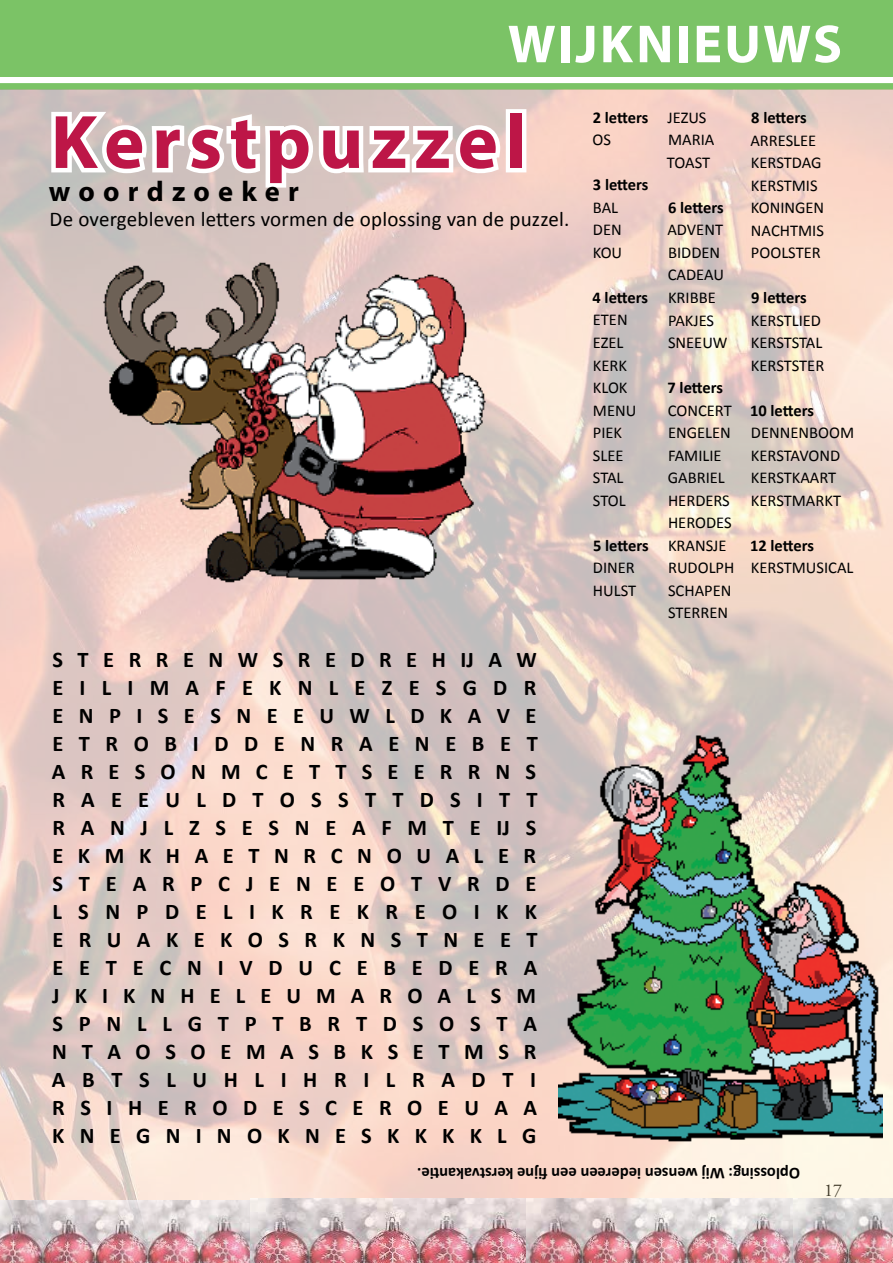
<style>
.page{position:relative;width:893px;height:1263px;background:#fff}
.page>*{position:absolute;margin:0;border:0;box-sizing:border-box;transform-origin:0 0}
.t1{font:700 76.5px "Myriad Pro";letter-spacing:.1em;color:#bd1647}
.t2{font:700 54px "Myriad Pro";letter-spacing:.04em;color:#fff}
.t3{font:700 28.5px "Myriad Pro";letter-spacing:.29em;color:#000}
.t4{font:700 22.5px/28px "Calibri";color:#000;text-align:justify}
.t5{font:21px "Calibri";letter-spacing:.01em;color:#000}
.t6{font:18px "Adobe Garamond Pro";color:#000}
.t7{font:16.5px/22.5px "Calibri";color:#000}
.t8{font:700 16.5px "Calibri";color:#000}
</style>
<div class="page">
<div style="left:0;top:0;width:893px;height:76px;background:#7bc366"></div>
<img style="left:0;top:89px;width:893px;height:1111px">
<div style="left:0;top:83px;width:893px;height:6px;background:#7bc366"></div>
<svg style="left:47px;top:107px;width:458px;height:85px"></svg>
<div style="left:506px;top:109px;width:20px;height:63px;border:9px solid #fff"></div>
<img style="left:90px;top:257px;width:402px;height:334px">
<img style="left:558px;top:729px;width:324px;height:421px">
<img style="left:0;top:1200px;width:251px;height:63px">
<img style="left:251px;top:1198px;width:275px;height:65px">
<img style="left:526px;top:1198px;width:367px;height:65px">
<h2 class="t2" style="left:508px;top:9px;width:336px">WIJKNIEUWS</h2>
<h1 class="t1" style="left:51px;top:92px;width:477px">Kerstpuzzel</h1>
<p class="t3" style="left:49px;top:173px;width:252px">woordzoeker</p>
<p class="t5" style="left:50px;top:206px;width:521px">De overgebleven letters vormen de oplossing van de puzzel.</p>
<p class="t8" style="left:593px;top:107px;width:57px">2 letters</p>
<p class="t7" style="left:593px;top:129px;width:20px">OS</p>
<p class="t8" style="left:593px;top:174px;width:57px">3 letters</p>
<p class="t7" style="left:593px;top:196px;width:31px">BAL<br>DEN<br>KOU</p>
<p class="t8" style="left:592px;top:287px;width:57px">4 letters</p>
<p class="t7" style="left:593px;top:309px;width:45px">ETEN<br>EZEL<br>KERK<br>KLOK<br>MENU<br>PIEK<br>SLEE<br>STAL<br>STOL</p>
<p class="t8" style="left:593px;top:534px;width:57px">5 letters</p>
<p class="t7" style="left:593px;top:556px;width:45px">DINER<br>HULST</p>
<p class="t7" style="left:667px;top:106px;width:49px">JEZUS<br>MARIA<br>TOAST</p>
<p class="t8" style="left:668px;top:197px;width:57px">6 letters</p>
<p class="t7" style="left:667px;top:219px;width:62px">ADVENT<br>BIDDEN<br>CADEAU<br>KRIBBE<br>PAKJES<br>SNEEUW</p>
<p class="t8" style="left:667px;top:377px;width:57px">7 letters</p>
<p class="t7" style="left:668px;top:399px;width:68px">CONCERT<br>ENGELEN<br>FAMILIE<br>GABRIEL<br>HERDERS<br>HERODES<br>KRANSJE<br>RUDOLPH<br>SCHAPEN<br>STERREN</p>
<p class="t8" style="left:751px;top:107px;width:57px">8 letters</p>
<p class="t7" style="left:750px;top:129px;width:75px">ARRESLEE<br>KERSTDAG<br>KERSTMIS<br>KONINGEN<br>NACHTMIS<br>POOLSTER</p>
<p class="t8" style="left:751px;top:287px;width:57px">9 letters</p>
<p class="t7" style="left:751px;top:309px;width:75px">KERSTLIED<br>KERSTSTAL<br>KERSTSTER</p>
<p class="t8" style="left:750px;top:400px;width:65px">10 letters</p>
<p class="t7" style="left:751px;top:421px;width:105px">DENNENBOOM<br>KERSTAVOND<br>KERSTKAART<br>KERSTMARKT</p>
<p class="t8" style="left:750px;top:535px;width:65px">12 letters</p>
<p class="t7" style="left:751px;top:556px;width:104px">KERSTMUSICAL</p>
<p class="t4" style="left:52px;top:645px;width:487px">S T E R R E N W S R E D R E H IJ A W E I L I M A F E K N L E Z E S G D R E N P I S E S N E E U W L D K A V E E T R O B I D D E N R A E N E B E T A R E S O N M C E T T S E E R R N S R A E E U L D T O S S T T D S I T T R A N J L Z S E S N E A F M T E IJ S E K M K H A E T N R C N O U A L E R S T E A R P C J E N E E O T V R D E L S N P D E L I K R E K R E O I K K E R U A K E K O S R K N S T N E E T E E T E C N I V D U C E B E D E R A J K I K N H E L E U M A R O A L S M S P N L L G T P T B R T D S O S T A N T A O S O E M A S B K S E T M S R A B T S L U H L I H R I L R A D T I R S I H E R O D E S C E R O E U A A K N E G N I N O K N E S K K K K L G</p>
<p class="t8" style="left:800px;top:1184px;width:384px;rotate:-180deg">Oplossing: Wij wensen iedereen een fijne kerstvakantie.</p>
<p class="t6" style="left:824px;top:1180px;width:19px">17</p>
</div>
